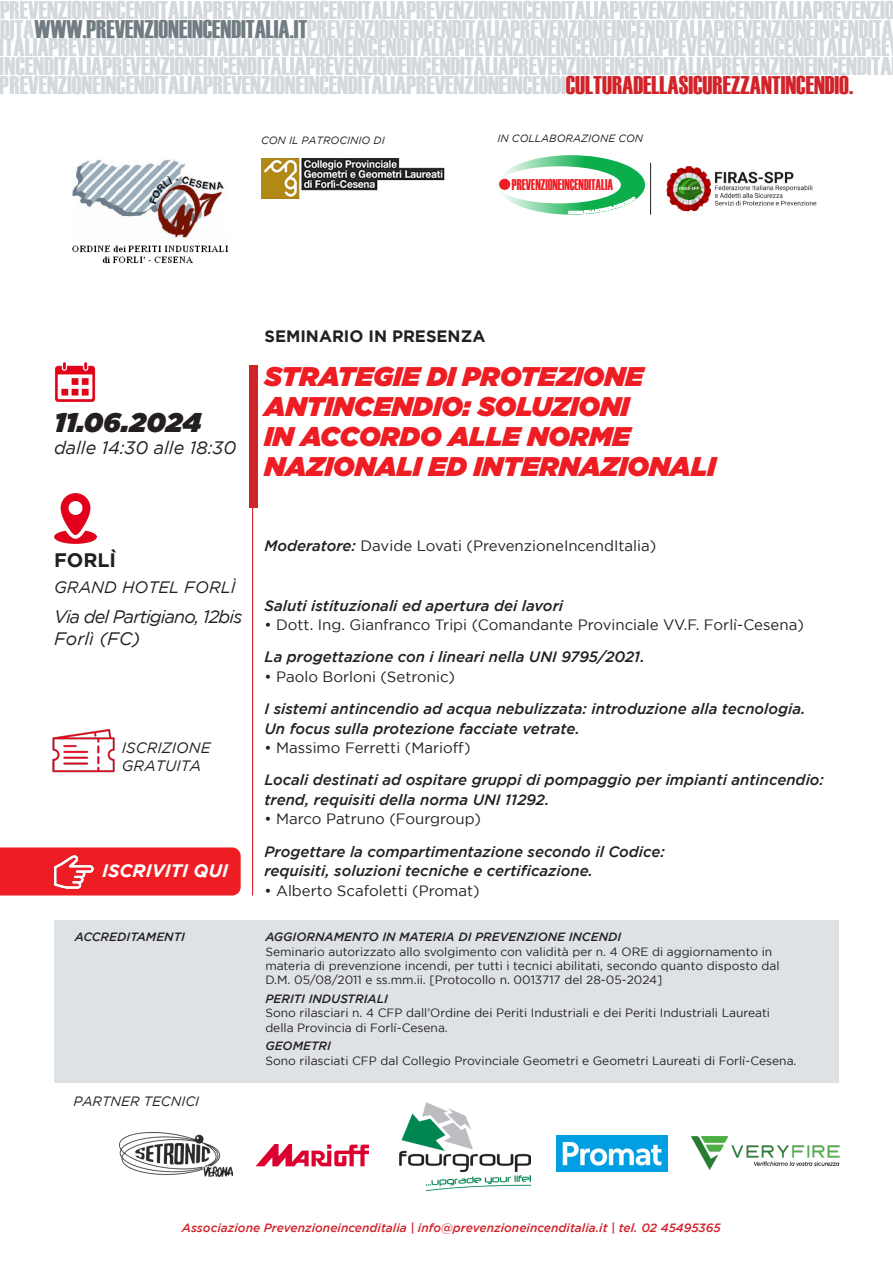
<style>
.page{position:relative;width:893px;height:1263px;background:#fff}
.page>*{position:absolute;margin:0;border:0;box-sizing:border-box;transform-origin:0 0}
.t1{font:italic 900 27px/30px "Gotham";color:#ee1d23}
.t2{font:italic 900 27px "Gotham";color:#231f20}
.t3{font:25.5px/18.8px "Haettenschweiler";color:#d3d8dc}
.t4{font:700 19.5px "Gotham";color:#231f20}
.t5{font:italic 18px/21.6px "Gotham";letter-spacing:-.05em;color:#231f20}
.t6{font:italic 18px "Gotham";color:#231f20}
.t7{font:italic 700 18px "Gotham";color:#fff}
.t8{font:700 16.5px "Gotham";color:#231f20}
.t9{font:italic 16.5px "Gotham";color:#231f20}
.t10{font:15.45px "Haettenschweiler";color:#ee1d23;scale:.82 1}
.t11{font:italic 500 15px/19.5px "Gotham";color:#231f20}
.t12{font:15px "Gotham";color:#231f20}
.t13{font:italic 15px/18px "Gotham";color:#231f20}
.t14{font:italic 13.5px "Gotham";color:#231f20}
.t15{font:12px/14.4px "Gotham";color:#231f20}
.t16{font:italic 500 12px "Gotham";color:#d1232a}
.t17{font:italic 500 12px "Gotham";color:#231f20}
.t18{font:italic 10.5px "Gotham";color:#231f20}
.t19{font:500 3.45px "Avenir";color:#fff;scale:.96 1}
.s1{color:#717d83}
.s2{color:#d1232a}
.s3{font-weight:500;font-style:italic}
</style>
<div class="page">
<div style="left:0;top:847px;width:241px;height:48px;background:#ee1d23"></div>
<div style="left:249px;top:365px;width:9px;height:142px;background:#d1232a"></div>
<hr style="left:252px;top:445px;width:1px;height:450px;background:#d1232a">
<img style="left:54px;top:493px;width:43px;height:51px">
<img style="left:55px;top:362px;width:41px;height:40px">
<img style="left:52px;top:729px;width:63px;height:44px">
<img style="left:54px;top:852px;width:39px;height:40px">
<div style="left:54px;top:920px;width:785px;height:162px;background:#dee2e5"></div>
<img style="left:666px;top:166px;width:151px;height:46px">
<img style="left:119px;top:1132px;width:114px;height:44px">
<img style="left:255px;top:1144px;width:114px;height:23px">
<img style="left:399px;top:1102px;width:131px;height:88px">
<img style="left:556px;top:1136px;width:112px;height:35px">
<hr style="left:650px;top:163px;width:1px;height:52px;background:#231f20">
<img style="left:72px;top:159px;width:156px;height:105px">
<img style="left:692px;top:1137px;width:148px;height:33px">
<img style="left:262px;top:158px;width:183px;height:40px">
<svg style="left:499px;top:155px;width:146px;height:60px"></svg>
<p class="t3" style="left:0;top:-1px;width:896px">PREVENZIONEINCENDITALIAPREVENZIONEINCENDITALIAPREVENZIONEINCENDITALIAPREVENZIONEINCENDITALIAPREVENZIO DITA<span class="s1">WWW.PREVENZIONEINCENDITALIA.IT</span>PREVENZIONEINCENDITALIAPREVENZIONEINCENDITALIAPREVENZIONEINCENDITA ITALIAPREVENZIONEINCENDITALIAPREVENZIONEINCENDITALIAPREVENZIONEINCENDITALIAPREVENZIONEINCENDITALIAPRE INCENDITALIAPREVENZIONEINCENDITALIAPREVENZIONEINCENDITALIAPREVENZIONEINCENDITALIAPREVENZIONEINCENDITA PREVENZIONEINCENDITALIAPREVENZIONEINCENDITALIAPREVENZIONEINCENDI<span class="s2">CULTURADELLASICUREZZANTINCENDIO.</span></p>
<p class="t18" style="left:261px;top:134px;width:125px">CON IL PATROCINIO DI</p>
<p class="t18" style="left:497px;top:132px;width:147px">IN COLLABORAZIONE CON</p>
<p class="t10" style="left:512px;top:175px;width:125px">PREVENZIONEINCENDITALIA</p>
<p class="t19" style="left:573px;top:210px;width:3px">L</p>
<p class="t19" style="left:584px;top:209px;width:12px;rotate:-6deg">DELLA</p>
<p class="t2" style="left:54px;top:407px;width:149px">11.06.2024</p>
<p class="t6" style="left:54px;top:437px;width:184px">dalle 14:30 alle 18:30</p>
<p class="t8" style="left:264px;top:327px;width:222px">SEMINARIO IN PRESENZA</p>
<p class="t1" style="left:264px;top:361px;width:453px">STRATEGIE DI PROTEZIONE<br>ANTINCENDIO: SOLUZIONI<br>IN ACCORDO ALLE NORME<br>NAZIONALI ED INTERNAZIONALI</p>
<p class="t4" style="left:54px;top:549px;width:64px">FORLÌ</p>
<p class="t9" style="left:54px;top:578px;width:183px">GRAND HOTEL FORLÌ</p>
<p class="t5" style="left:54px;top:606px;width:190px">Via del Partigiano, 12bis<br>Forlì (FC)</p>
<p class="t13" style="left:122px;top:739px;width:90px">ISCRIZIONE<br>GRATUITA</p>
<p class="t7" style="left:102px;top:860px;width:128px">ISCRIVITI QUI</p>
<p class="t12" style="left:264px;top:537px;width:393px"><span class="s3">Moderatore:</span> Davide Lovati (PrevenzioneIncendItalia)</p>
<p class="t11" style="left:264px;top:595px;width:300px">Saluti istituzionali ed apertura dei lavori</p>
<p class="t12" style="left:264px;top:616px;width:541px">• Dott. Ing. Gianfranco Tripi (Comandante Provinciale VV.F. Forlì-Cesena)</p>
<p class="t11" style="left:264px;top:647px;width:382px">La progettazione con i lineari nella UNI 9795/2021.</p>
<p class="t12" style="left:264px;top:668px;width:192px">• Paolo Borloni (Setronic)</p>
<p class="t11" style="left:264px;top:699px;width:543px">I sistemi antincendio ad acqua nebulizzata: introduzione alla tecnologia.<br>Un focus sulla protezione facciate vetrate.</p>
<p class="t12" style="left:264px;top:739px;width:208px">• Massimo Ferretti (Marioff)</p>
<p class="t11" style="left:264px;top:770px;width:561px">Locali destinati ad ospitare gruppi di pompaggio per impianti antincendio: trend, requisiti della norma UNI 11292.</p>
<p class="t12" style="left:264px;top:811px;width:218px">• Marco Patruno (Fourgroup)</p>
<p class="t11" style="left:264px;top:841px;width:402px">Progettare la compartimentazione secondo il Codice: requisiti, soluzioni tecniche e certificazione.</p>
<p class="t12" style="left:264px;top:882px;width:217px">• Alberto Scafoletti (Promat)</p>
<p class="t17" style="left:75px;top:930px;width:112px">ACCREDITAMENTI</p>
<p class="t17" style="left:265px;top:930px;width:357px">AGGIORNAMENTO IN MATERIA DI PREVENZIONE INCENDI</p>
<p class="t15" style="left:265px;top:944px;width:516px">Seminario autorizzato allo svolgimento con validità per n. 4 ORE di aggiornamento in materia di prevenzione incendi, per tutti i tecnici abilitati, secondo quanto disposto dal<br>D.M. 05/08/2011 e ss.mm.ii. [Protocollo n. 0013717 del 28-05-2024]</p>
<p class="t17" style="left:265px;top:992px;width:124px">PERITI INDUSTRIALI</p>
<p class="t15" style="left:265px;top:1006px;width:506px">Sono rilasciari n. 4 CFP dall’Ordine dei Periti Industriali e dei Periti Industriali Laureati della Provincia di Forlì-Cesena.</p>
<p class="t17" style="left:265px;top:1039px;width:67px">GEOMETRI</p>
<p class="t15" style="left:265px;top:1053px;width:533px">Sono rilasciati CFP dal Collegio Provinciale Geometri e Geometri Laureati di Forlì-Cesena.</p>
<p class="t14" style="left:73px;top:1093px;width:127px">PARTNER TECNICI</p>
<p class="t16" style="left:182px;top:1221px;width:540px">Associazione Prevenzioneincenditalia | info@prevenzioneincenditalia.it | tel. 02 45495365</p>
</div>
